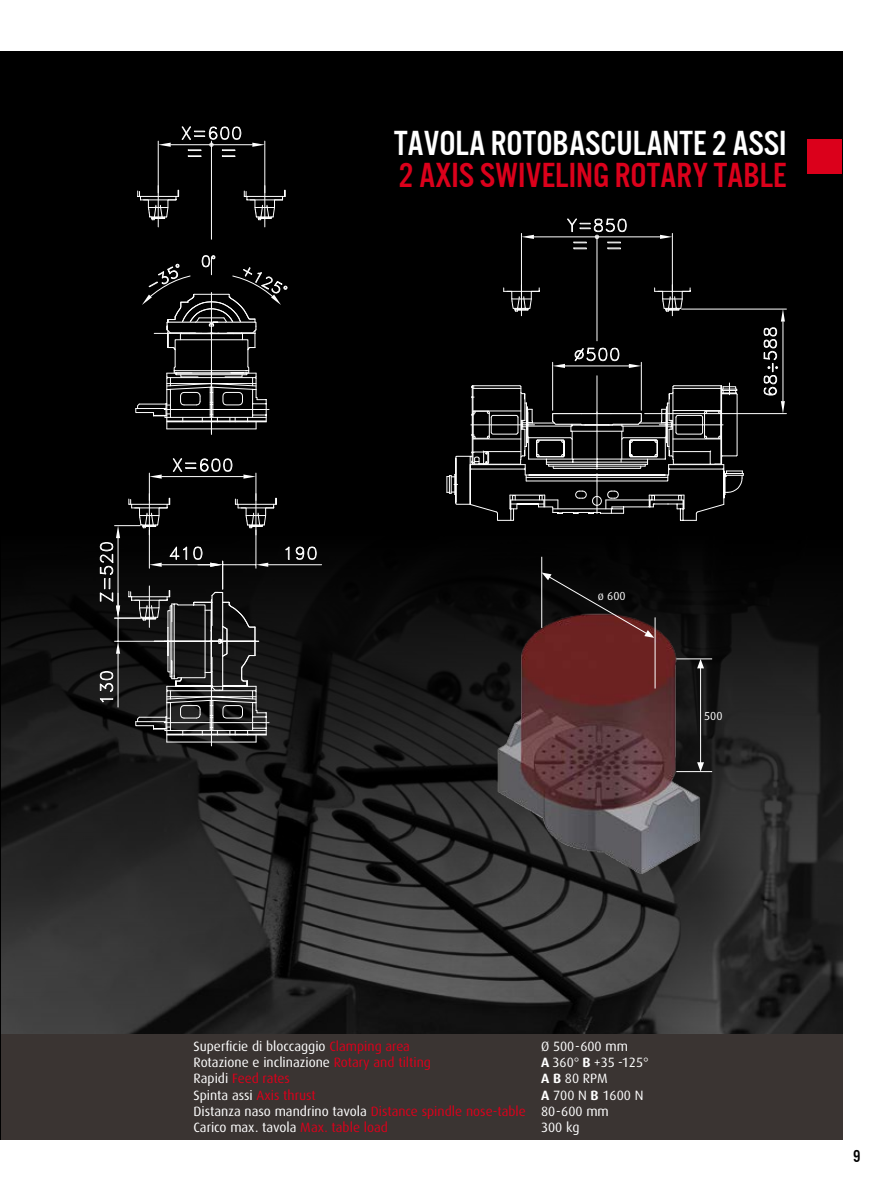
<style>
.page{position:relative;width:893px;height:1191px;background:#fff}
.page>*{position:absolute;margin:0;border:0;box-sizing:border-box;transform-origin:0 0}
.t1{font:36px "U.S.101";color:#fff}
.t2{font:36px "U.S.101";color:#db001b}
.t3{font:18px "U.S.101";color:#000}
.t4{font:13.5px/16.2px "Dax";color:#fff}
.t5{font:11.7px "Dax";color:#fff}
.s1{color:#db001b}
.s2{font-weight:700}
</style>
<div class="page">
<div style="left:0;top:51px;width:842px;height:1089px;background:#000"></div>
<img style="left:1px;top:227px;width:841px;height:807px">
<div style="left:808px;top:139px;width:34px;height:34px;background:#db001b"></div>
<div style="left:0;top:1034px;width:842px;height:106px;background:#3a3432"></div>
<img style="left:459px;top:557px;width:304px;height:336px">
<hr style="left:541px;top:557px;width:1px;height:71px;background:#fff">
<hr style="left:655px;top:617px;width:1px;height:71px;background:#fff">
<hr style="left:676px;top:658px;width:36px;height:1px;background:#fff">
<hr style="left:676px;top:771px;width:36px;height:1px;background:#fff">
<svg style="left:542px;top:572px;width:112px;height:66px"></svg>
<hr style="left:700px;top:666px;width:1px;height:98px;background:#fff">
<svg style="left:697px;top:659px;width:7px;height:9px"></svg>
<svg style="left:697px;top:762px;width:7px;height:9px"></svg>
<hr style="left:682px;top:309px;width:104px;height:1px;background:#fff">
<hr style="left:645px;top:413px;width:141px;height:1px;background:#fff">
<svg style="left:446px;top:218px;width:339px;height:303px"></svg>
<hr style="left:211px;top:141px;width:1px;height:98px;background:#fff">
<hr style="left:211px;top:375px;width:1px;height:59px;background:#fff">
<hr style="left:158px;top:141px;width:1px;height:52px;background:#fff">
<hr style="left:265px;top:141px;width:1px;height:52px;background:#fff">
<hr style="left:171px;top:144px;width:81px;height:1px;background:#fff">
<svg style="left:158px;top:143px;width:13px;height:4px"></svg>
<svg style="left:252px;top:143px;width:13px;height:4px"></svg>
<svg style="left:181px;top:126px;width:61px;height:31px"></svg>
<hr style="left:268px;top:564px;width:54px;height:1px;background:#fff">
<svg style="left:285px;top:545px;width:32px;height:15px"></svg>
<hr style="left:211px;top:682px;width:1px;height:64px;background:#fff">
<svg style="left:244px;top:185px;width:42px;height:43px"></svg>
<svg style="left:137px;top:185px;width:42px;height:43px"></svg>
<svg style="left:135px;top:255px;width:153px;height:174px"></svg>
<svg style="left:99px;top:458px;width:178px;height:284px"></svg>
<hr style="left:0;top:51px;width:1px;height:1089px;background:#000">
<h1 class="t1" style="left:394px;top:124px;width:394px">TAVOLA ROTOBASCULANTE 2 ASSI</h1>
<h1 class="t2" style="left:399px;top:156px;width:389px">2 AXIS SWIVELING ROTARY TABLE</h1>
<p class="t5" style="left:598px;top:589px;width:29px">ø 600</p>
<p class="t5" style="left:704px;top:709px;width:20px">500</p>
<p class="t4" style="left:193px;top:1038px;width:334px">Superficie di bloccaggio <span class="s1">Clamping area<br></span>Rotazione e inclinazione <span class="s1">Rotary and tilting<br></span>Rapidi <span class="s1">Feed rates<br></span>Spinta assi <span class="s1">Axis thrust<br></span>Distanza naso mandrino tavola <span class="s1">Distance spindle nose-table </span>Carico max. tavola <span class="s1">Max. table load</span></p>
<p class="t4" style="left:541px;top:1038px;width:109px">Ø 500-600 mm<br><span class="s2">A</span> 360° <span class="s2">B</span> +35 -125°<br><span class="s2">A B</span> 80 RPM<br><span class="s2">A</span> 700 N <span class="s2">B</span> 1600 N<br>80-600 mm<br>300 kg</p>
<h2 class="t3" style="left:853px;top:1146px;width:9px">9</h2>
</div>
